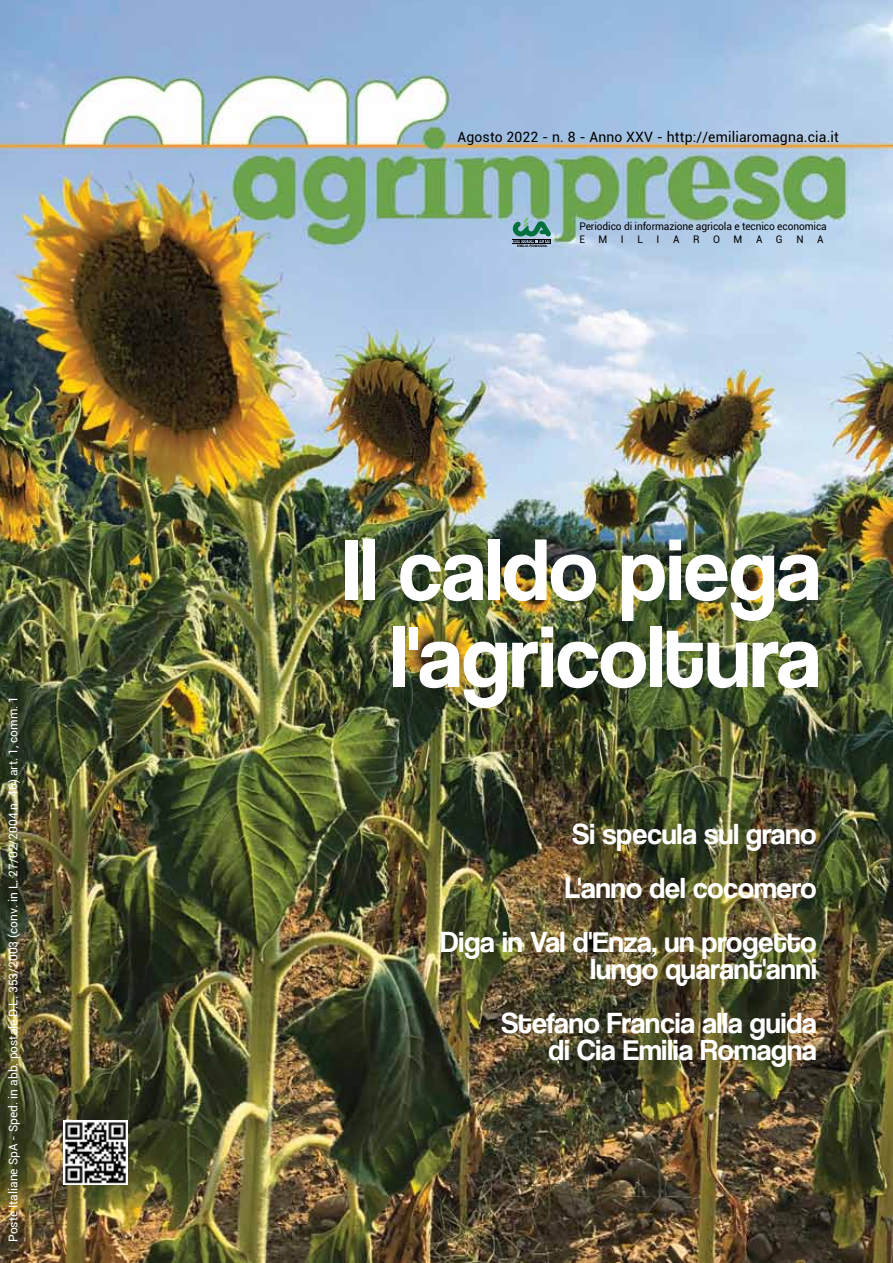
<style>
.page{position:relative;width:893px;height:1263px;background:#fff}
.page>*{position:absolute;margin:0;border:0;box-sizing:border-box;transform-origin:0 0}
.t1{font:90px/87px "Coolvetica Rg";color:#fff;text-align:center}
.t2{font:30px/54px "Coolvetica Rg";color:#fff;text-align:right}
.t3{font:14.25px "Roboto";letter-spacing:.01em;color:#000}
.t4{font:12px "Roboto";color:#fff}
.t5{font:10.5px/12.6px "Roboto";letter-spacing:-.01em;color:#000}
.t6{font:700 3.3px "Arial";color:#000}
</style>
<div class="page">
<img style="left:0;top:0;width:893px;height:1263px">
<svg style="left:513px;top:217px;width:38px;height:25px"></svg>
<hr style="left:513px;top:239px;width:38px;height:1px;background:#000">
<hr style="left:513px;top:243px;width:38px;height:1px;background:#000">
<img style="left:64px;top:1121px;width:63px;height:63px">
<p class="t4" style="left:5px;top:1242px;width:548px;rotate:-90deg">Poste Italiane SpA - Sped. in abb. postale D.L. 353/2003 (conv. in L. 27/02/2004 n. 46) art. 1, comm. 1</p>
<p class="t3" style="left:457px;top:127px;width:383px">Agosto 2022 - n. 8 - Anno XXV - http://emiliaromagna.cia.it</p>
<p class="t6" style="left:517px;top:243px;width:32px">EMILIA ROMAGNA</p>
<p class="t5" style="left:579px;top:220px;width:249px">Periodico di informazione agricola e tecnico economica<br>E</p>
<p class="t5" style="left:598px;top:232px;width:10px">m</p>
<p class="t5" style="left:621px;top:232px;width:16px">ilia</p>
<p class="t5" style="left:693px;top:232px;width:8px">R</p>
<p class="t5" style="left:713px;top:232px;width:8px">o</p>
<p class="t5" style="left:733px;top:232px;width:10px">m</p>
<p class="t5" style="left:756px;top:232px;width:7px">a</p>
<p class="t5" style="left:776px;top:232px;width:8px">g</p>
<p class="t5" style="left:796px;top:232px;width:9px">n</p>
<p class="t5" style="left:817px;top:232px;width:7px">a</p>
<h1 class="t1" style="left:343px;top:525px;width:479px">Il caldo piega l'agricoltura</h1>
<p class="t2" style="left:440px;top:806px;width:378px">Si specula sul grano<br>L'anno del cocomero<br>Diga in Val d'Enza, un progetto</p>
<p class="t2" style="left:502px;top:941px;width:317px">lungo quarant'anni<br>Stefano Francia alla guida</p>
<p class="t2" style="left:548px;top:1022px;width:270px">di Cia Emilia Romagna</p>
</div>
